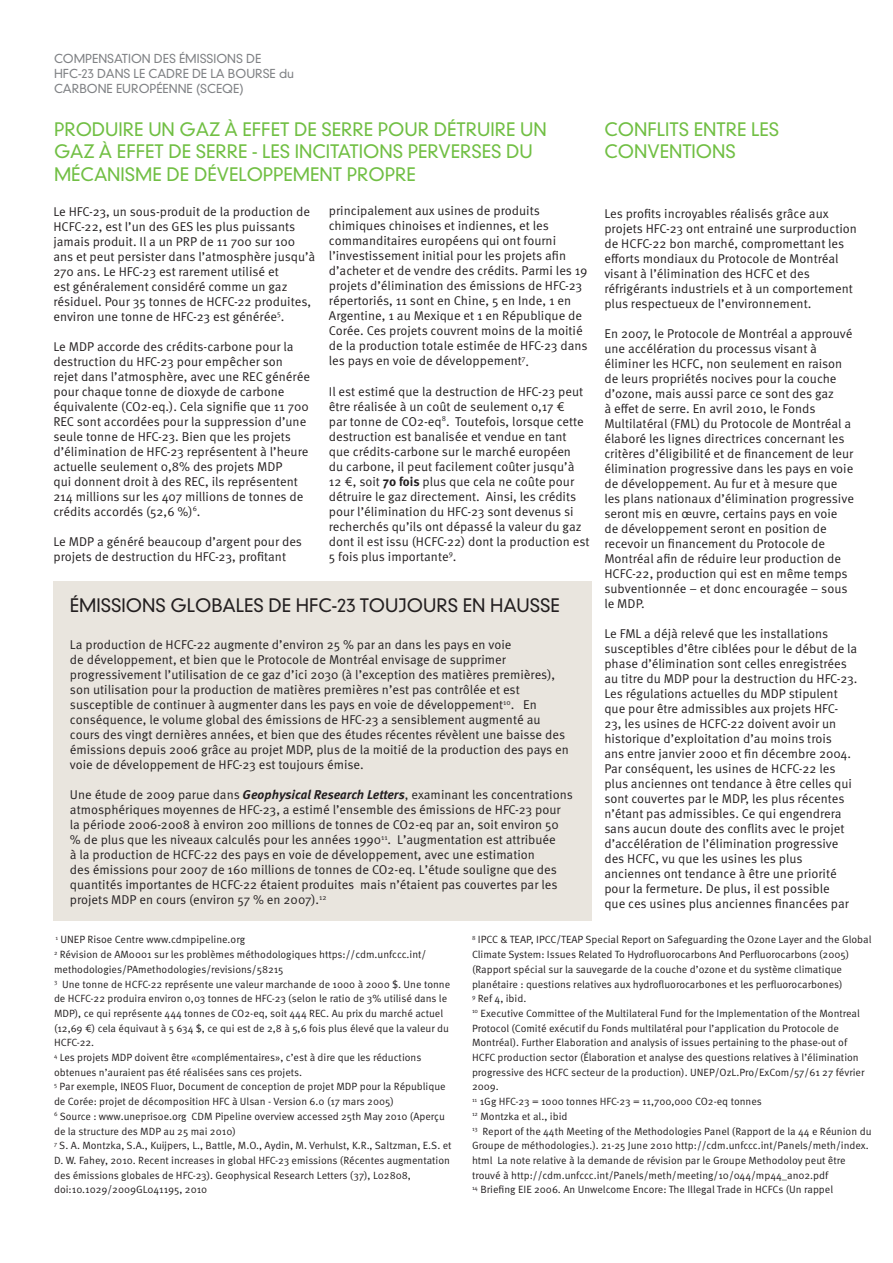
<style>
.page{position:relative;width:893px;height:1263px;background:#fff}
.page>*{position:absolute;margin:0;border:0;box-sizing:border-box;transform-origin:0 0}
.t1{font:300 18px/22.5px "DIN Neuzeit Grotesk Std";color:#71bf44}
.t2{font:300 18px "DIN Neuzeit Grotesk Std";color:#231f20}
.t3{font:12.75px/15px "Meta Pro";color:#231f20}
.t4{font:300 12px/15px "DIN Neuzeit Grotesk Std";color:#808285}
.t5{font:10.5px/14.7px "Meta Pro";color:#231f20}
.s1{font-weight:700}
.s2{font-weight:700;font-style:italic}
</style>
<div class="page">
<div style="left:53px;top:581px;width:539px;height:340px;background:#e9e5de"></div>
<p class="t4" style="left:54px;top:51px;width:242px">COMPENSATION DES ÉMISSIONS DE<br>HFC-23 DANS LE CADRE DE LA BOURSE du<br>CARBONE EUROPÉENNE (SCEQE)</p>
<h1 class="t1" style="left:54px;top:118px;width:494px">PRODUIRE UN GAZ À EFFET DE SERRE POUR DÉTRUIRE UN<br>GAZ À EFFET DE SERRE - LES INCITATIONS PERVERSES DU<br>MÉCANISME DE DÉVELOPPEMENT PROPRE</h1>
<p class="t3" style="left:53px;top:204px;width:263px">Le HFC-23, un sous-produit de la production de HCFC-22, est l’un des GES les plus puissants jamais produit. Il a un PRP de 11 700 sur 100 ans et peut persister dans l’atmosphère jusqu’à 270 ans. Le HFC-23 est rarement utilisé et<br>est généralement considéré comme un gaz résiduel. Pour 35 tonnes de HCFC-22 produites, environ une tonne de HFC-23 est générée<sup>5</sup>.</p>
<p class="t3" style="left:53px;top:339px;width:258px">Le MDP accorde des crédits-carbone pour la destruction du HFC-23 pour empêcher son rejet dans l’atmosphère, avec une REC générée pour chaque tonne de dioxyde de carbone équivalente (CO2-eq.). Cela signifie que 11 700<br>REC sont accordées pour la suppression d’une seule tonne de HFC-23. Bien que les projets d’élimination de HFC-23 représentent à l’heure actuelle seulement 0,8% des projets MDP<br>qui donnent droit à des REC, ils représentent 214 millions sur les 407 millions de tonnes de crédits accordés (52,6 %)<sup>6</sup>.</p>
<p class="t3" style="left:53px;top:534px;width:250px">Le MDP a généré beaucoup d’argent pour des projets de destruction du HFC-23, profitant</p>
<p class="t3" style="left:329px;top:204px;width:260px">principalement aux usines de produits chimiques chinoises et indiennes, et les commanditaires européens qui ont fourni l’investissement initial pour les projets afin d’acheter et de vendre des crédits. Parmi les 19 projets d’élimination des émissions de HFC-23 répertoriés, 11 sont en Chine, 5 en Inde, 1 en Argentine, 1 au Mexique et 1 en République de Corée. Ces projets couvrent moins de la moitié de la production totale estimée de HFC-23 dans les pays en voie de développement<sup>7</sup>.</p>
<p class="t3" style="left:329px;top:384px;width:262px">Il est estimé que la destruction de HFC-23 peut être réalisée à un coût de seulement 0,17 €<br>par tonne de CO2-eq<sup>8</sup>. Toutefois, lorsque cette destruction est banalisée et vendue en tant que crédits-carbone sur le marché européen<br>du carbone, il peut facilement coûter jusqu’à 12 €, soit <span class="s1">70 fois</span> plus que cela ne coûte pour détruire le gaz directement. Ainsi, les crédits pour l’élimination du HFC-23 sont devenus si recherchés qu’ils ont dépassé la valeur du gaz dont il est issu (HCFC-22) dont la production est 5 fois plus importante<sup>9</sup>.</p>
<h1 class="t2" style="left:70px;top:595px;width:491px">ÉMISSIONS GLOBALES DE HFC-23 TOUJOURS EN HAUSSE</h1>
<p class="t3" style="left:70px;top:637px;width:500px">La production de HCFC-22 augmente d’environ 25 % par an dans les pays en voie<br>de développement, et bien que le Protocole de Montréal envisage de supprimer progressivement l’utilisation de ce gaz d’ici 2030 (à l’exception des matières premières), son utilisation pour la production de matières premières n’est pas contrôlée et est susceptible de continuer à augmenter dans les pays en voie de développement<sup>10</sup>. En conséquence, le volume global des émissions de HFC-23 a sensiblement augmenté au cours des vingt dernières années, et bien que des études récentes révèlent une baisse des émissions depuis 2006 grâce au projet MDP, plus de la moitié de la production des pays en voie de développement de HFC-23 est toujours émise.</p>
<p class="t3" style="left:70px;top:787px;width:504px">Une étude de 2009 parue dans <span class="s2">Geophysical Research Letters</span>, examinant les concentrations atmosphériques moyennes de HFC-23, a estimé l’ensemble des émissions de HFC-23 pour la période 2006-2008 à environ 200 millions de tonnes de CO2-eq par an, soit environ 50 % de plus que les niveaux calculés pour les années 1990<sup>11</sup>. L’augmentation est attribuée<br>à la production de HCFC-22 des pays en voie de développement, avec une estimation<br>des émissions pour 2007 de 160 millions de tonnes de CO2-eq. L’étude souligne que des quantités importantes de HCFC-22 étaient produites mais n’étaient pas couvertes par les projets MDP en cours (environ 57 % en 2007).<sup>12</sup></p>
<h1 class="t1" style="left:604px;top:118px;width:176px">CONFLITS ENTRE LES<br>CONVENTIONS</h1>
<p class="t3" style="left:604px;top:207px;width:254px">Les profits incroyables réalisés grâce aux projets HFC-23 ont entrainé une surproduction de HCFC-22 bon marché, compromettant les efforts mondiaux du Protocole de Montréal visant à l’élimination des HCFC et des réfrigérants industriels et à un comportement plus respectueux de l’environnement.</p>
<p class="t3" style="left:604px;top:327px;width:251px">En 2007, le Protocole de Montréal a approuvé une accélération du processus visant à éliminer les HCFC, non seulement en raison de leurs propriétés nocives pour la couche d’ozone, mais aussi parce ce sont des gaz<br>à effet de serre. En avril 2010, le Fonds Multilatéral (FML) du Protocole de Montréal a élaboré les lignes directrices concernant les critères d’éligibilité et de financement de leur élimination progressive dans les pays en voie de développement. Au fur et à mesure que les plans nationaux d’élimination progressive seront mis en œuvre, certains pays en voie de développement seront en position de recevoir un financement du Protocole de Montréal afin de réduire leur production de HCFC-22, production qui est en même temps subventionnée – et donc encouragée – sous le MDP.</p>
<p class="t3" style="left:604px;top:627px;width:255px">Le FML a déjà relevé que les installations susceptibles d’être ciblées pour le début de la phase d’élimination sont celles enregistrées au titre du MDP pour la destruction du HFC-23.<br>Les régulations actuelles du MDP stipulent que pour être admissibles aux projets HFC-23, les usines de HCFC-22 doivent avoir un historique d’exploitation d’au moins trois<br>ans entre janvier 2000 et fin décembre 2004.<br>Par conséquent, les usines de HCFC-22 les plus anciennes ont tendance à être celles qui sont couvertes par le MDP, les plus récentes n’étant pas admissibles. Ce qui engendrera sans aucun doute des conflits avec le projet d’accélération de l’élimination progressive des HCFC, vu que les usines les plus anciennes ont tendance à être une priorité pour la fermeture. De plus, il est possible<br>que ces usines plus anciennes financées par</p>
<p class="t5" style="left:54px;top:933px;width:399px"><sup>1</sup> UNEP Risoe Centre www.cdmpipeline.org<br><sup>2</sup> Révision de AM0001 sur les problèmes méthodologiques https://cdm.unfccc.int/ methodologies/PAmethodologies/revisions/58215<br><sup>3</sup> Une tonne de HCFC-22 représente une valeur marchande de 1000 à 2000 $. Une tonne de HCFC-22 produira environ 0,03 tonnes de HFC-23 (selon le ratio de 3% utilisé dans le MDP), ce qui représente 444 tonnes de CO2-eq, soit 444 REC. Au prix du marché actuel (12,69 €) cela équivaut à 5 634 $, ce qui est de 2,8 à 5,6 fois plus élevé que la valeur du HCFC-22.<br><sup>4</sup> Les projets MDP doivent être «complémentaires», c’est à dire que les réductions obtenues n’auraient pas été réalisées sans ces projets.<br><sup>5</sup> Par exemple, INEOS Fluor, Document de conception de projet MDP pour la République de Corée: projet de décomposition HFC à Ulsan - Version 6.0 (17 mars 2005)<br><sup>6</sup> Source : www.uneprisoe.org CDM Pipeline overview accessed 25th May 2010 (Aperçu de la structure des MDP au 25 mai 2010)<br><sup>7</sup> S. A. Montzka, S.A., Kuijpers, L., Battle, M.O., Aydin, M. Verhulst, K.R., Saltzman, E.S. et D. W. Fahey, 2010. Recent increases in global HFC-23 emissions (Récentes augmentation des émissions globales de HFC-23). Geophysical Research Letters (37), L02808, doi:10.1029/2009GL041195, 2010</p>
<p class="t5" style="left:472px;top:933px;width:401px"><sup>8</sup> IPCC &amp; TEAP, IPCC/TEAP Special Report on Safeguarding the Ozone Layer and the Global Climate System: Issues Related To Hydrofluorocarbons And Perfluorocarbons (2005) (Rapport spécial sur la sauvegarde de la couche d’ozone et du système climatique planétaire : questions relatives aux hydrofluorocarbones et les perfluorocarbones)<br><sup>9</sup> Ref 4, ibid.<br><sup>10</sup> Executive Committee of the Multilateral Fund for the Implementation of the Montreal Protocol (Comité exécutif du Fonds multilatéral pour l’application du Protocole de Montréal). Further Elaboration and analysis of issues pertaining to the phase-out of HCFC production sector (Élaboration et analyse des questions relatives à l’élimination progressive des HCFC secteur de la production). UNEP/OzL.Pro/ExCom/57/61 27 février 2009.<br><sup>11</sup> 1Gg HFC-23 = 1000 tonnes HFC-23 = 11,700,000 CO2-eq tonnes<br><sup>12</sup> Montzka et al., ibid<br><sup>13</sup> Report of the 44th Meeting of the Methodologies Panel (Rapport de la 44 e Réunion du Groupe de méthodologies.). 21-25 June 2010 http://cdm.unfccc.int/Panels/meth/index. html La note relative à la demande de révision par le Groupe Methodoloy peut être trouvé à http://cdm.unfccc.int/Panels/meth/meeting/10/044/mp44_an02.pdf<br><sup>14</sup> Briefing EIE 2006. An Unwelcome Encore: The Illegal Trade in HCFCs (Un rappel</p>
</div>
